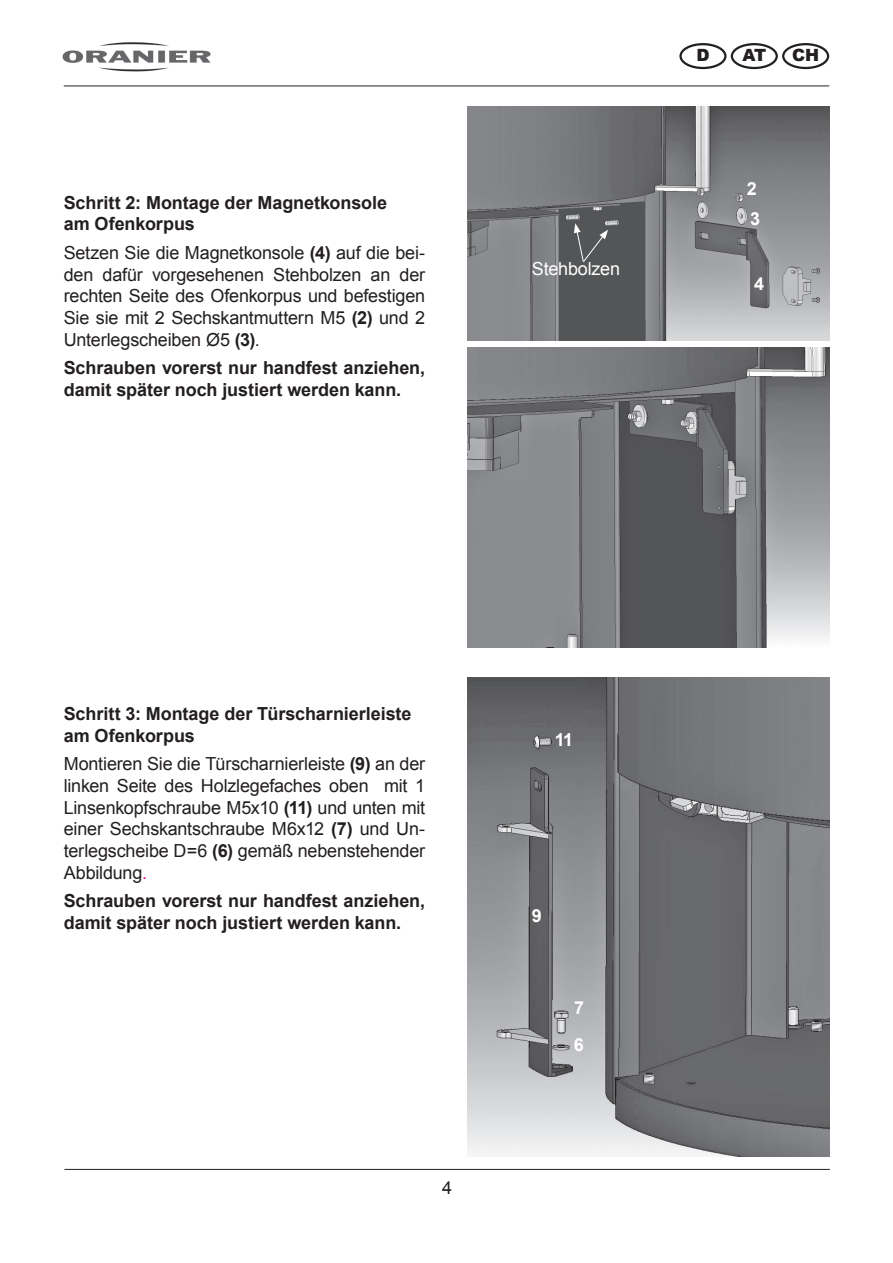
<style>
.page{position:relative;width:893px;height:1263px;background:#fff}
.page>*{position:absolute;margin:0;border:0;box-sizing:border-box;transform-origin:0 0}
.t1{font:18px/21.6px "Arial";letter-spacing:-.01em;color:#231f20;text-align:justify}
.t2{font:700 18px/21.6px "Arial";letter-spacing:-.005em;color:#231f20}
.t3{font:18px "Arial";letter-spacing:-.01em;color:#fff}
.t4{font:700 18px/37.2px "Arial";color:#fff}
.t5{font:900 16.8px "Arial";color:#231f20}
.s1{font-weight:700}
.s2{color:#ed028c}
</style>
<div class="page">
<img style="left:62px;top:42px;width:149px;height:30px">
<hr style="left:64px;top:86px;width:765px;height:1px;background:#231f20">
<hr style="left:64px;top:1169px;width:766px;height:1px;background:#231f20">
<div style="left:679px;top:43px;width:47px;height:26px;border:2px solid #231f20;border-radius:50%"></div>
<div style="left:782px;top:43px;width:47px;height:26px;border:2px solid #231f20;border-radius:50%"></div>
<div style="left:731px;top:43px;width:47px;height:26px;border:2px solid #231f20;border-radius:50%"></div>
<img style="left:468px;top:678px;width:362px;height:479px">
<img style="left:468px;top:106px;width:361px;height:234px">
<img style="left:468px;top:348px;width:361px;height:299px">
<svg style="left:574px;top:223px;width:34px;height:40px"></svg>
<p class="t2" style="left:64px;top:192px;width:325px">Schritt 2: Montage der Magnetkonsole am Ofenkorpus</p>
<p class="t1" style="left:64px;top:242px;width:363px">Setzen Sie die Magnetkonsole <span class="s1">(4)</span> auf die bei&shy;den dafür vorgesehenen Stehbolzen an der rechten Seite des Ofenkorpus und befestigen Sie sie mit 2 Sechskantmuttern M5 <span class="s1">(2)</span> und 2<br>Unterlegscheiben Ø5 <span class="s1">(3)</span>.</p>
<p class="t2" style="left:64px;top:358px;width:363px">Schrauben vorerst nur handfest anziehen, damit später noch justiert werden kann.</p>
<p class="t3" style="left:532px;top:257px;width:90px">Stehbolzen</p>
<p class="t5" style="left:697px;top:46px;width:15px">D</p>
<p class="t5" style="left:742px;top:46px;width:25px">AT</p>
<p class="t5" style="left:792px;top:46px;width:29px">CH</p>
<p class="t4" style="left:747px;top:171px;width:12px">2</p>
<p class="t4" style="left:750px;top:200px;width:12px">3</p>
<p class="t4" style="left:754px;top:265px;width:12px">4</p>
<p class="t2" style="left:64px;top:703px;width:349px">Schritt 3: Montage der Türscharnierleiste am Ofenkorpus</p>
<p class="t1" style="left:64px;top:753px;width:363px">Montieren Sie die Türscharnierleiste <span class="s1">(9)</span> an der linken Seite des Holzlegefaches oben mit 1<br>Linsenkopfschraube M5x10 <span class="s1">(11)</span> und unten mit einer Sechskantschraube M6x12 <span class="s1">(7)</span> und Un&shy;terlegscheibe D=6 <span class="s1">(6)</span> gemäß nebenstehender Abbildung<span class="s2">.</span></p>
<p class="t2" style="left:64px;top:891px;width:363px">Schrauben vorerst nur handfest anziehen, damit später noch justiert werden kann.</p>
<p class="t1" style="left:442px;top:1177px;width:12px">4</p>
<p class="t4" style="left:555px;top:721px;width:20px">11</p>
<p class="t4" style="left:532px;top:897px;width:12px">9</p>
<p class="t4" style="left:574px;top:989px;width:12px">7<br>6</p>
</div>
